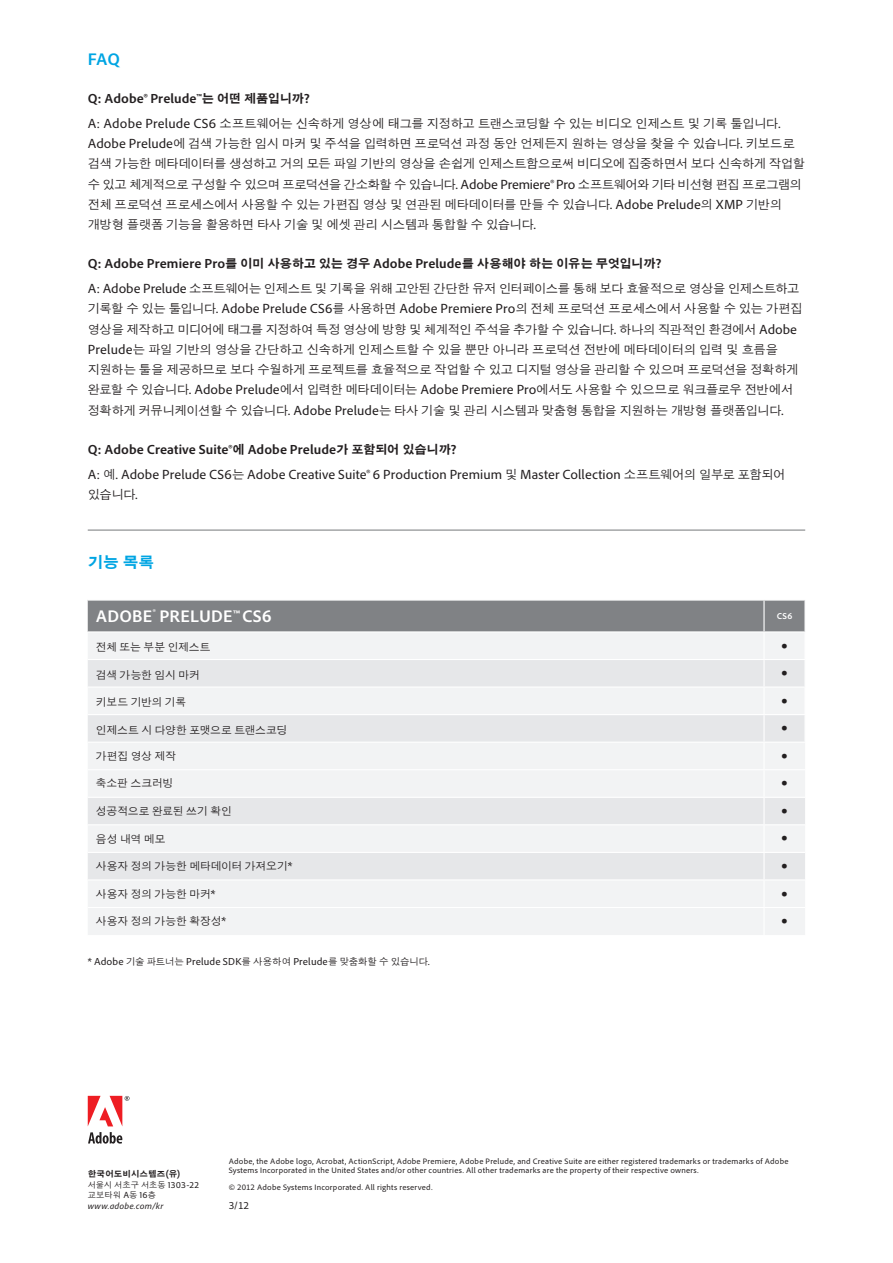
<style>
.page{position:relative;width:893px;height:1263px;background:#fff}
.page>*{position:absolute;margin:0;border:0;box-sizing:border-box;transform-origin:0 0}
.Matrix__Headline{font:700 21.75px "Adobe Clean";color:#231f20}
.Text__Headline_1{font:700 17.4px "Adobe Clean";letter-spacing:.01em;color:#fff}
.Text__Headline_1_Nol{font:700 17.4px "Adobe Clean";color:#00a5e3}
.Text__Headline_1-2{font:700 15.75px "SM Gothic Std";color:#00a5e3}
.Text__Body_Q{font:700 13.5px "Adobe Clean";letter-spacing:.005em;color:#231f20}
.Text__Body{font:13.5px "Adobe Clean";letter-spacing:.005em;color:#231f20}
.Text__Body-2{font:500 12.3px/20.2px "SM Gothic Std";letter-spacing:-.03em;color:#231f20}
.Matrix__Text{font:500 10.8px "SM Gothic Std";letter-spacing:-.02em;color:#231f20}
.Legal__Part_number{font:10.5px "Adobe Clean";color:#231f20}
._00Ast_7{font:10.35px "Adobe Clean";letter-spacing:.015em;color:#231f20}
.Legal__Company_Name{font:italic 9px "Adobe Clean";letter-spacing:.025em;color:#231f20}
.Matrix__Headline-2{font:700 9px "Adobe Clean";color:#fff}
.Legal__Company_Name-2{font:700 8.55px "SM Gothic Std";letter-spacing:.005em;color:#231f20}
.Legal__Body_copy{font:8.25px/9px "Adobe Clean";letter-spacing:.025em;color:#231f20}
.Legal__Company_Name-3{font:500 8.25px/10.5px "SM Gothic Std";color:#231f20}
.s1{font-family:"SM Gothic Std";font-size:12.3px}
.s2{font-family:"Adobe Clean";font-weight:400;font-size:13.5px}
.s3{font-family:"SM Gothic Std";font-weight:500;font-size:12.3px}
.s4{font-family:"Adobe Clean";font-weight:400;font-size:11.85px}
.s5{font-family:"SM Gothic Std";font-weight:500;font-size:9.45px}
.s6{font-family:"Adobe Clean";font-size:9.45px}
.s7{font-family:"Adobe Clean";font-weight:400;font-size:9.15px}
</style>
<div class="page">
<svg style="left:88px;top:1132px;width:34px;height:11px"></svg>
<svg style="left:88px;top:1096px;width:41px;height:30px"></svg>
<hr style="left:88px;top:530px;width:717px;height:1px;background:#76787b">
<div style="left:88px;top:601px;width:716px;height:30px;background:#808285"></div>
<div style="left:88px;top:633px;width:717px;height:302px;background:#f2f3f4"></div>
<svg style="left:88px;top:660px;width:717px;height:219px;fill:#f2f3f4"></svg>
<hr style="left:763px;top:743px;width:2px;height:26px;background:#fff">
<hr style="left:763px;top:770px;width:2px;height:27px;background:#fff">
<hr style="left:763px;top:798px;width:2px;height:26px;background:#fff">
<hr style="left:763px;top:825px;width:2px;height:27px;background:#fff">
<hr style="left:763px;top:853px;width:2px;height:26px;background:#fff">
<hr style="left:763px;top:880px;width:2px;height:27px;background:#fff">
<hr style="left:763px;top:908px;width:2px;height:27px;background:#fff">
<hr style="left:763px;top:601px;width:2px;height:30px;background:#fff">
<hr style="left:88px;top:769px;width:676px;height:1px;background:#fff">
<hr style="left:764px;top:769px;width:41px;height:1px;background:#fff">
<hr style="left:88px;top:797px;width:676px;height:1px;background:#fff">
<hr style="left:764px;top:797px;width:41px;height:1px;background:#fff">
<hr style="left:88px;top:824px;width:676px;height:1px;background:#fff">
<hr style="left:764px;top:824px;width:41px;height:1px;background:#fff">
<hr style="left:88px;top:852px;width:676px;height:1px;background:#fff">
<hr style="left:764px;top:852px;width:41px;height:1px;background:#fff">
<hr style="left:88px;top:879px;width:676px;height:1px;background:#fff">
<hr style="left:764px;top:879px;width:41px;height:1px;background:#fff">
<hr style="left:88px;top:907px;width:676px;height:1px;background:#fff">
<hr style="left:764px;top:907px;width:41px;height:1px;background:#fff">
<hr style="left:763px;top:715px;width:2px;height:27px;background:#fff">
<hr style="left:804px;top:715px;width:2px;height:27px;background:#fff">
<hr style="left:88px;top:742px;width:676px;height:1px;background:#fff">
<hr style="left:764px;top:742px;width:42px;height:1px;background:#fff">
<hr style="left:763px;top:660px;width:2px;height:26px;background:#fff">
<hr style="left:804px;top:660px;width:2px;height:26px;background:#fff">
<hr style="left:88px;top:686px;width:676px;height:2px;background:#fff">
<hr style="left:764px;top:686px;width:42px;height:2px;background:#fff">
<hr style="left:763px;top:688px;width:2px;height:26px;background:#fff">
<hr style="left:804px;top:688px;width:2px;height:26px;background:#fff">
<hr style="left:88px;top:714px;width:676px;height:1px;background:#fff">
<hr style="left:764px;top:714px;width:42px;height:1px;background:#fff">
<hr style="left:763px;top:632px;width:2px;height:27px;background:#fff">
<hr style="left:804px;top:632px;width:2px;height:27px;background:#fff">
<hr style="left:88px;top:659px;width:676px;height:1px;background:#fff">
<hr style="left:764px;top:659px;width:42px;height:1px;background:#fff">
<p class="Text__Headline_1_Nol" style="left:88px;top:48px;width:34px">FAQ</p>
<p class="Text__Body_Q" style="left:88px;top:90px;width:224px">Q: Adobe® Prelude™<span class="s1">는 어떤 제품입니까</span>?</p>
<p class="Text__Body-2" style="left:88px;top:114px;width:719px"><span class="s2">A: Adobe Prelude CS6</span> 소프트웨어는 신속하게 영상에 태그를 지정하고 트랜스코딩할 수 있는 비디오 인제스트 및 기록 툴입니다<span class="s2">.<br>Adobe Prelude</span>에 검색 가능한 임시 마커 및 주석을 입력하면 프로덕션 과정 동안 언제든지 원하는 영상을 찾을 수 있습니다<span class="s2">.</span> 키보드로 검색 가능한 메타데이터를 생성하고 거의 모든 파일 기반의 영상을 손쉽게 인제스트함으로써 비디오에 집중하면서 보다 신속하게 작업할 수 있고 체계적으로 구성할 수 있으며 프로덕션을 간소화할 수 있습니다<span class="s2">. Adobe Premiere® Pro</span> 소프트웨어와 기타 비선형 편집 프로그램의 전체 프로덕션 프로세스에서 사용할 수 있는 가편집 영상 및 연관된 메타데이터를 만들 수 있습니다<span class="s2">. Adobe Prelude</span>의 <span class="s2">XMP</span> 기반의 개방형 플랫폼 기능을 활용하면 타사 기술 및 에셋 관리 시스템과 통합할 수 있습니다<span class="s2">.</span></p>
<p class="Text__Body_Q" style="left:88px;top:255px;width:575px">Q: Adobe Premiere Pro<span class="s1">를 이미 사용하고 있는 경우</span> Adobe Prelude<span class="s1">를 사용해야 하는 이유는 무엇입니까</span>?</p>
<p class="Text__Body-2" style="left:88px;top:279px;width:716px"><span class="s2">A: Adobe Prelude</span> 소프트웨어는 인제스트 및 기록을 위해 고안된 간단한 유저 인터페이스를 통해 보다 효율적으로 영상을 인제스트하고 기록할 수 있는 툴입니다<span class="s2">. Adobe Prelude CS6</span>를 사용하면 <span class="s2">Adobe Premiere Pro</span>의 전체 프로덕션 프로세스에서 사용할 수 있는 가편집 영상을 제작하고 미디어에 태그를 지정하여 특정 영상에 방향 및 체계적인 주석을 추가할 수 있습니다<span class="s2">.</span> 하나의 직관적인 환경에서 <span class="s2">Adobe Prelude</span>는 파일 기반의 영상을 간단하고 신속하게 인제스트할 수 있을 뿐만 아니라 프로덕션 전반에 메타데이터의 입력 및 흐름을 지원하는 툴을 제공하므로 보다 수월하게 프로젝트를 효율적으로 작업할 수 있고 디지털 영상을 관리할 수 있으며 프로덕션을 정확하게 완료할 수 있습니다<span class="s2">. Adobe Prelude</span>에서 입력한 메타데이터는 <span class="s2">Adobe Premiere Pro</span>에서도 사용할 수 있으므로 워크플로우 전반에서 정확하게 커뮤니케이션할 수 있습니다<span class="s2">. Adobe Prelude</span>는 타사 기술 및 관리 시스템과 맞춤형 통합을 지원하는 개방형 플랫폼입니다<span class="s2">.</span></p>
<p class="Text__Body_Q" style="left:88px;top:441px;width:370px">Q: Adobe Creative Suite®<span class="s1">에</span> Adobe Prelude<span class="s1">가 포함되어 있습니까</span>?</p>
<p class="Text__Body" style="left:88px;top:465px;width:699px">A: <span class="s3">예</span>. Adobe Prelude CS6<span class="s3">는</span> Adobe Creative Suite® 6 Production Premium <span class="s3">및</span> Master Collection <span class="s3">소프트웨어의 일부로 포함되어</span></p>
<p class="Text__Body-2" style="left:88px;top:485px;width:52px">있습니다<span class="s2">.</span></p>
<p class="Text__Headline_1-2" style="left:88px;top:554px;width:68px">기능 목록</p>
<p class="Text__Headline_1" style="left:96px;top:604px;width:177px">ADOBE<sup>®</sup> PRELUDE™CS6</p>
<p class="Matrix__Headline-2" style="left:777px;top:611px;width:17px">CS6</p>
<p class="Matrix__Text" style="left:96px;top:642px;width:116px">전체 또는 부분 인제스트</p>
<p class="Matrix__Headline" style="left:780px;top:633px;width:10px">•</p>
<p class="Matrix__Text" style="left:96px;top:669px;width:106px">검색 가능한 임시 마커</p>
<p class="Matrix__Headline" style="left:780px;top:660px;width:10px">•</p>
<p class="Matrix__Text" style="left:96px;top:697px;width:92px">키보드 기반의 기록</p>
<p class="Matrix__Headline" style="left:780px;top:688px;width:10px">•</p>
<p class="Matrix__Text" style="left:96px;top:724px;width:193px">인제스트 시 다양한 포맷으로 트랜스코딩</p>
<p class="Matrix__Headline" style="left:780px;top:715px;width:10px">•</p>
<p class="Matrix__Text" style="left:96px;top:750px;width:82px">가편집 영상 제작</p>
<p class="Matrix__Headline" style="left:780px;top:743px;width:10px">•</p>
<p class="Matrix__Text" style="left:96px;top:778px;width:79px">축소판 스크러빙</p>
<p class="Matrix__Headline" style="left:780px;top:771px;width:10px">•</p>
<p class="Matrix__Text" style="left:96px;top:805px;width:138px">성공적으로 완료된 쓰기 확인</p>
<p class="Matrix__Headline" style="left:780px;top:798px;width:10px">•</p>
<p class="Matrix__Text" style="left:96px;top:833px;width:71px">음성 내역 메모</p>
<p class="Matrix__Headline" style="left:780px;top:826px;width:10px">•</p>
<p class="Matrix__Text" style="left:96px;top:860px;width:198px">사용자 정의 가능한 메타데이터 가져오기<span class="s4">*</span></p>
<p class="Matrix__Headline" style="left:780px;top:853px;width:10px">•</p>
<p class="Matrix__Text" style="left:96px;top:888px;width:121px">사용자 정의 가능한 마커<span class="s4">*</span></p>
<p class="Matrix__Headline" style="left:780px;top:881px;width:10px">•</p>
<p class="Matrix__Text" style="left:96px;top:916px;width:132px">사용자 정의 가능한 확장성<span class="s4">*</span></p>
<p class="Matrix__Headline" style="left:780px;top:908px;width:10px">•</p>
<p class="_00Ast_7" style="left:88px;top:955px;width:344px">* Adobe <span class="s5">기술 파트너는</span> Prelude SDK<span class="s5">를 사용하여</span> Prelude<span class="s5">를 맞춤화할 수 있습니다</span>.</p>
<p class="Legal__Company_Name-2" style="left:88px;top:1170px;width:94px">한국어도비시스템즈<span class="s6">(</span>유<span class="s6">)</span></p>
<p class="Legal__Company_Name-3" style="left:88px;top:1180px;width:113px">서울시 서초구 서초동 <span class="s7">1303-22 </span>교보타워 <span class="s7">A</span>동 <span class="s7">16</span>층</p>
<p class="Legal__Company_Name" style="left:88px;top:1200px;width:77px">www.adobe.com/kr</p>
<p class="Legal__Body_copy" style="left:229px;top:1157px;width:561px">Adobe, the Adobe logo, Acrobat, ActionScript, Adobe Premiere, Adobe Prelude, and Creative Suite are either registered trademarks or trademarks of Adobe<br>Systems Incorporated in the United States and/or other countries. All other trademarks are the property of their respective owners.</p>
<p class="Legal__Body_copy" style="left:229px;top:1183px;width:205px">© 2012 Adobe Systems Incorporated. All rights reserved.</p>
<p class="Legal__Part_number" style="left:229px;top:1199px;width:22px">3/12</p>
</div>
